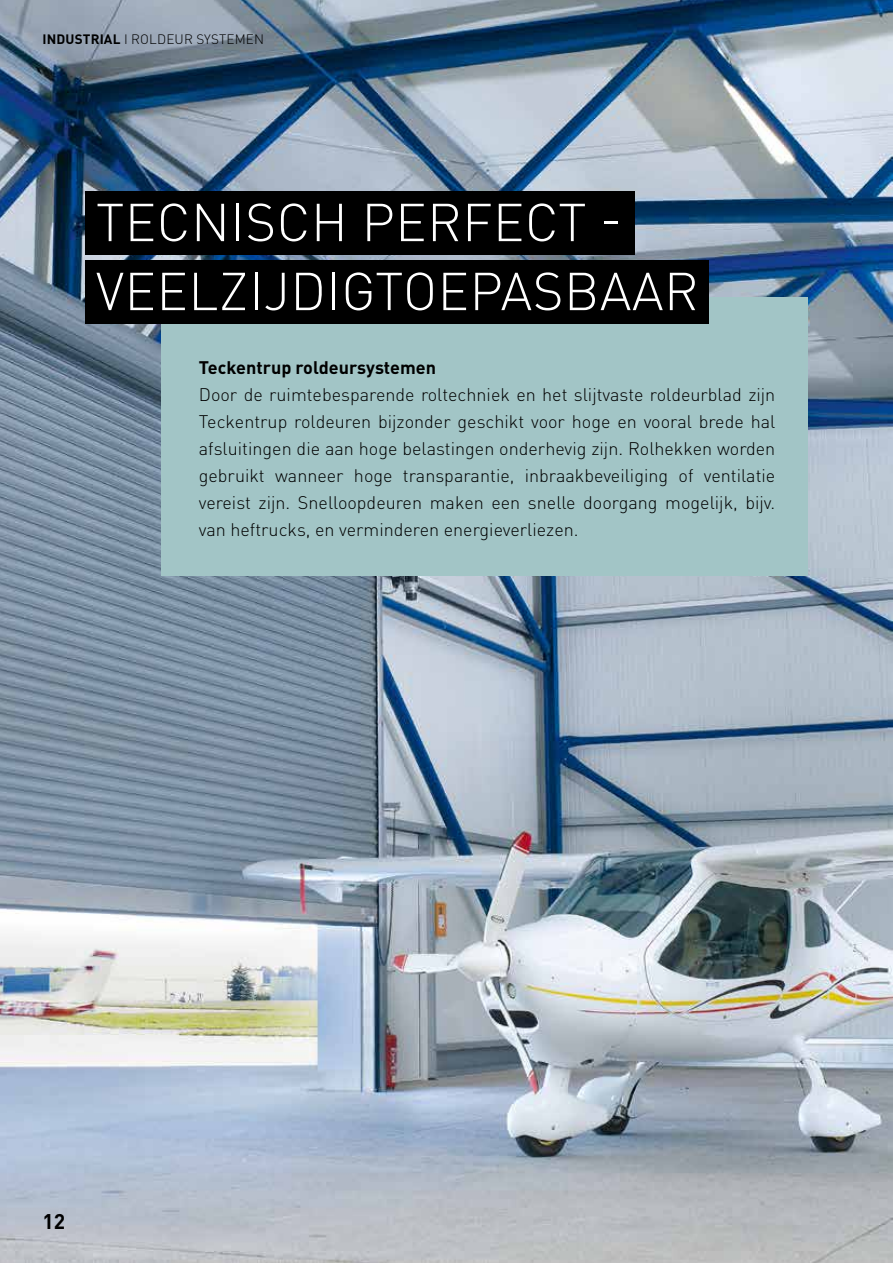
<style>
.page{position:relative;width:893px;height:1263px;background:#fff}
.page>*{position:absolute;margin:0;border:0;box-sizing:border-box;transform-origin:0 0}
.t1{font:300 52.5px/69px "DIN Pro";letter-spacing:.01em;color:#fff}
.t2{font:700 21px "DIN Pro";color:#000}
.t3{font:300 18px/27px "DIN Pro";color:#000;text-align:justify}
.t4{font:700 18px "DIN Pro";color:#000}
.t5{font:300 13.5px "DIN Pro";letter-spacing:.01em;color:#000}
.s1{font-weight:700}
</style>
<div class="page">
<img style="left:0;top:0;width:893px;height:1263px">
<div style="left:162px;top:298px;width:646px;height:278px;background:#a2c5c6"></div>
<div style="left:85px;top:191px;width:549px;height:64px;background:#000"></div>
<div style="left:85px;top:260px;width:623px;height:64px;background:#000"></div>
<p class="t5" style="left:43px;top:30px;width:223px"><span class="s1">INDUSTRIAL</span> I ROLDEUR SYSTEMEN</p>
<h1 class="t1" style="left:96px;top:186px;width:604px">TECNISCH PERFECT -<br>VEELZIJDIGTOEPASBAAR</h1>
<p class="t4" style="left:199px;top:355px;width:239px">Teckentrup roldeursystemen</p>
<p class="t3" style="left:199px;top:380px;width:578px">Door de ruimtebesparende roltechniek en het slijtvaste roldeurblad zijn Teckentrup roldeuren bijzonder geschikt voor hoge en vooral brede hal afsluitingen die aan hoge belastingen onderhevig zijn. Rolhekken worden gebruikt wanneer hoge transparantie, inbraakbeveiliging of ventilatie vereist zijn. Snelloopdeuren maken een snelle doorgang mogelijk, bijv. van heftrucks, en verminderen energieverliezen.</p>
<p class="t2" style="left:43px;top:1207px;width:24px">12</p>
</div>
